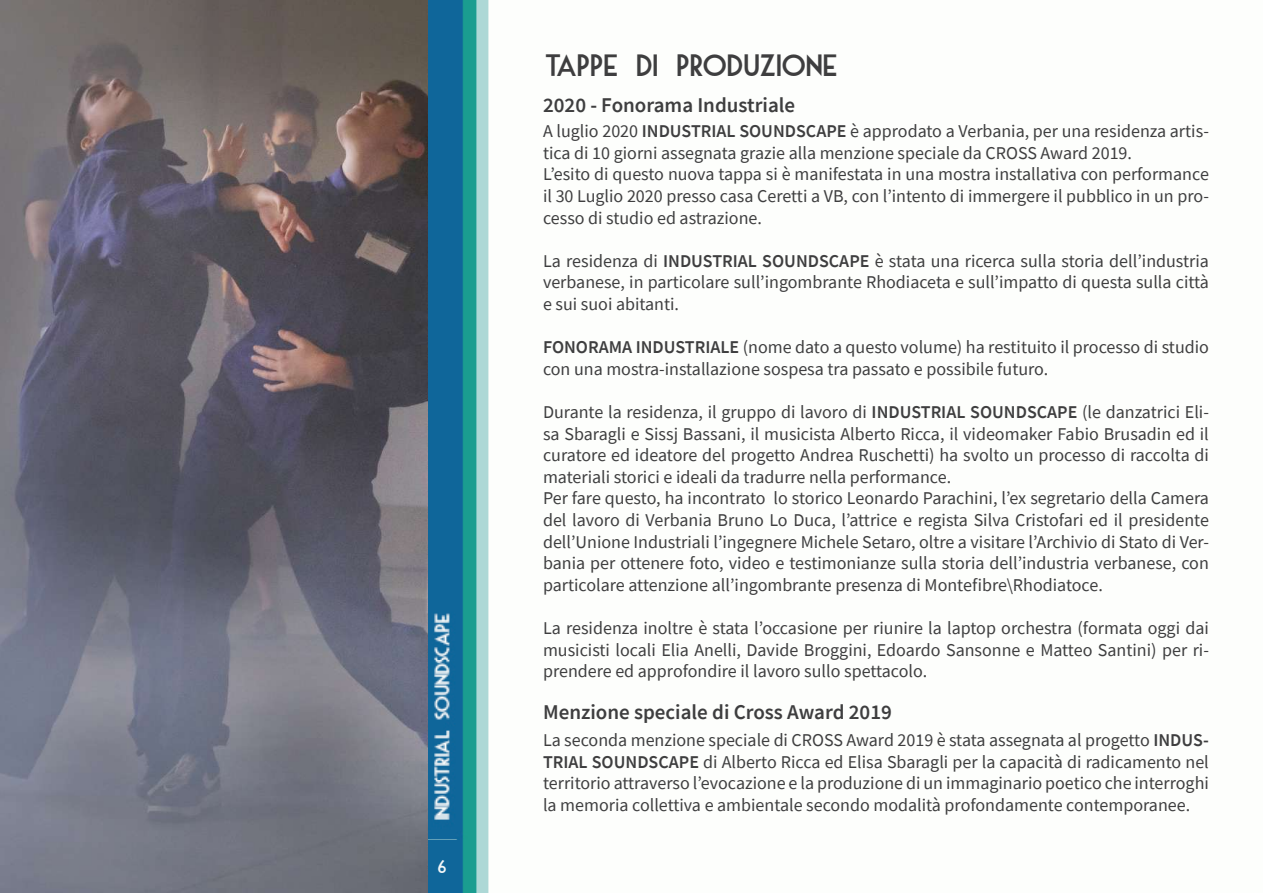
<style>
.page{position:relative;width:1263px;height:893px;background:#fff}
.page>*{position:absolute;margin:0;border:0;box-sizing:border-box;transform-origin:0 0}
.t1{font:30px "Mouse Deco";letter-spacing:-.12em;color:#3e3e3f}
.t2{font:600 21px "Source Sans Pro";color:#3e3e3f}
.t3{font:18px/21.6px "Source Sans Pro";color:#3e3e3f}
.t4{font:18px "Mouse Deco";color:#f2f6f8}
.s1{font-weight:600}
</style>
<div class="page">
<img style="left:428px;top:0;width:61px;height:893px">
<img style="left:0;top:0;width:428px;height:893px">
<p class="t4" style="left:436px;top:858px;width:13px">6</p>
<h1 class="t1" style="left:543px;top:51px;width:298px">TAPPE DI PRODUZIONE</h1>
<p class="t2" style="left:543px;top:92px;width:254px">2020 - Fonorama Industriale</p>
<p class="t3" style="left:543px;top:120px;width:667px">A luglio 2020 <span class="s1">INDUSTRIAL SOUNDSCAPE</span> è approdato a Verbania, per una residenza artis&shy;tica di 10 giorni assegnata grazie alla menzione speciale da CROSS Award 2019.<br>L’esito di questo nuova tappa si è manifestata in una mostra installativa con performance il 30 Luglio 2020 presso casa Ceretti a VB, con l’intento di immergere il pubblico in un pro&shy;cesso di studio ed astrazione.</p>
<p class="t3" style="left:543px;top:250px;width:667px;text-align:justify">La residenza di <span class="s1">INDUSTRIAL SOUNDSCAPE</span> è stata una ricerca sulla storia dell’industria verbanese, in particolare sull’ingombrante Rhodiaceta e sull’impatto di questa sulla città e sui suoi abitanti.</p>
<p class="t3" style="left:543px;top:336px;width:667px"><span class="s1">FONORAMA INDUSTRIALE</span> (nome dato a questo volume) ha restituito il processo di studio con una mostra-installazione sospesa tra passato e possibile futuro.</p>
<p class="t3" style="left:543px;top:401px;width:667px">Durante la residenza, il gruppo di lavoro di <span class="s1">INDUSTRIAL SOUNDSCAPE</span> (le danzatrici Eli&shy;sa Sbaragli e Sissj Bassani, il musicista Alberto Ricca, il videomaker Fabio Brusadin ed il curatore ed ideatore del progetto Andrea Ruschetti) ha svolto un processo di raccolta di materiali storici e ideali da tradurre nella performance.<br>Per fare questo, ha incontrato lo storico Leonardo Parachini, l’ex segretario della Camera del lavoro di Verbania Bruno Lo Duca, l’attrice e regista Silva Cristofari ed il presidente dell’Unione Industriali l’ingegnere Michele Setaro, oltre a visitare l’Archivio di Stato di Ver&shy;bania per ottenere foto, video e testimonianze sulla storia dell’industria verbanese, con particolare attenzione all’ingombrante presenza di Montefibre\Rhodiatoce.</p>
<p class="t3" style="left:543px;top:617px;width:667px;text-align:justify">La residenza inoltre è stata l’occasione per riunire la laptop orchestra (formata oggi dai musicisti locali Elia Anelli, Davide Broggini, Edoardo Sansonne e Matteo Santini) per ri&shy;prendere ed approfondire il lavoro sullo spettacolo.</p>
<p class="t2" style="left:543px;top:698px;width:350px">Menzione speciale di Cross Award 2019</p>
<p class="t3" style="left:543px;top:729px;width:667px;text-align:justify">La seconda menzione speciale di CROSS Award 2019 è stata assegnata al progetto <span class="s1">INDUS-TRIAL SOUNDSCAPE</span> di Alberto Ricca ed Elisa Sbaragli per la capacità di radicamento nel territorio attraverso l’evocazione e la produzione di un immaginario poetico che interroghi la memoria collettiva e ambientale secondo modalità profondamente contemporanee.</p>
</div>
